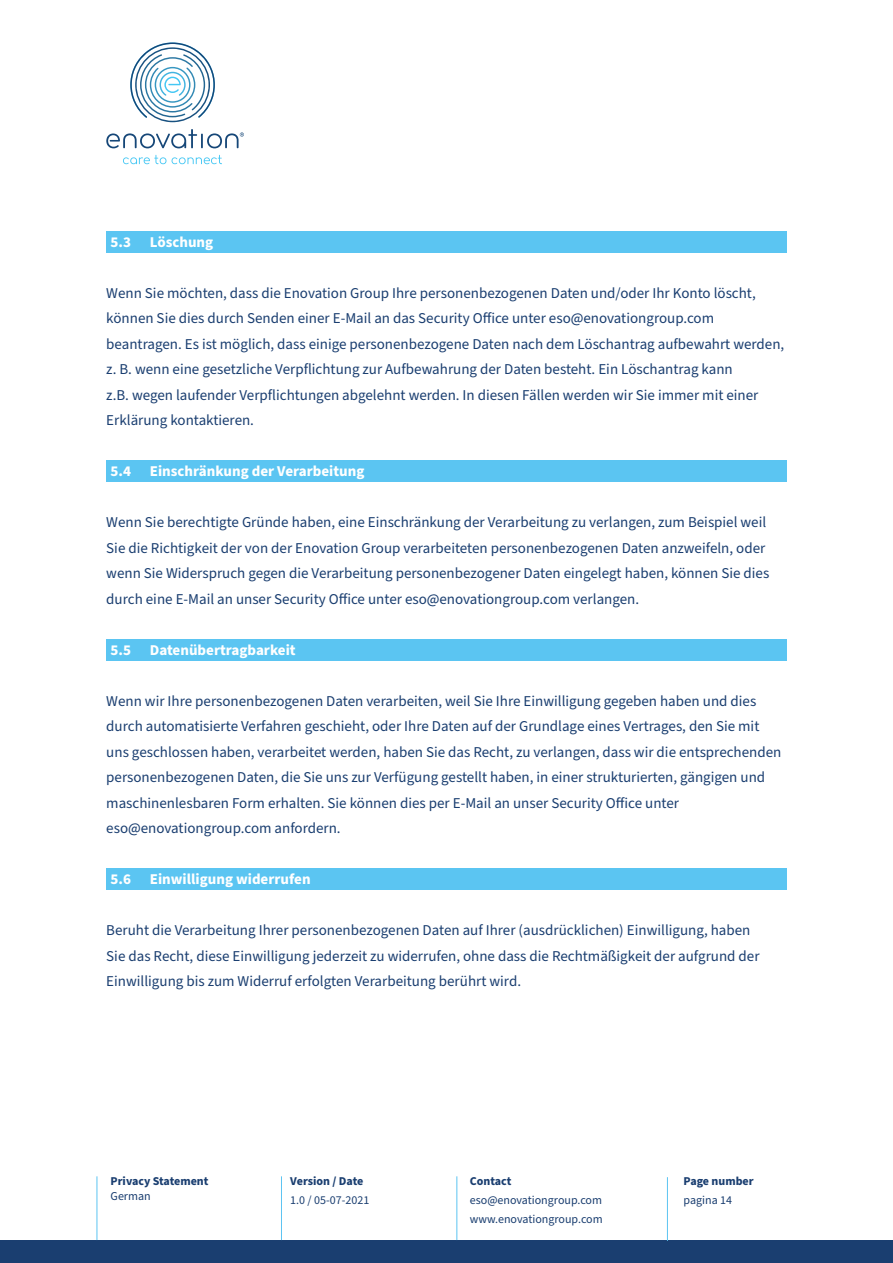
<style>
.page{position:relative;width:893px;height:1263px;background:#fff}
.page>*{position:absolute;margin:0;border:0;box-sizing:border-box;transform-origin:0 0}
.t1{font:15px/25.5px "Source Sans Pro";color:#1a3e70}
.t2{font:700 15px "Source Sans Pro";color:#fff}
.t3{font:12px/19.2px "Source Sans Pro";color:#1a3e70}
.t4{font:700 12px "Source Sans Pro";color:#1a3e70}
</style>
<div class="page">
<div style="left:0;top:1240px;width:893px;height:23px;background:#1a3e70"></div>
<div style="left:106px;top:231px;width:681px;height:22px;background:#5bc5f2"></div>
<div style="left:106px;top:461px;width:681px;height:21px;background:#5bc5f2"></div>
<div style="left:106px;top:639px;width:681px;height:22px;background:#5bc5f2"></div>
<div style="left:106px;top:869px;width:681px;height:21px;background:#5bc5f2"></div>
<hr style="left:97px;top:1176px;width:1px;height:64px;background:#5cc4f2">
<hr style="left:281px;top:1176px;width:1px;height:64px;background:#5cc4f2">
<hr style="left:456px;top:1176px;width:1px;height:64px;background:#5cc4f2">
<hr style="left:667px;top:1177px;width:1px;height:64px;background:#5cc4f2">
<svg style="left:130px;top:43px;width:85px;height:79px"></svg>
<svg style="left:106px;top:129px;width:138px;height:19px"></svg>
<svg style="left:123px;top:155px;width:43px;height:9px"></svg>
<svg style="left:172px;top:155px;width:50px;height:9px"></svg>
<p class="t2" style="left:111px;top:231px;width:104px">5.3 Löschung</p>
<p class="t1" style="left:106px;top:280px;width:679px">Wenn Sie möchten, dass die Enovation Group Ihre personenbezogenen Daten und/oder Ihr Konto löscht, können Sie dies durch Senden einer E-Mail an das Security Office unter eso@enovationgroup.com beantragen. Es ist möglich, dass einige personenbezogene Daten nach dem Löschantrag aufbewahrt werden, z. B. wenn eine gesetzliche Verpflichtung zur Aufbewahrung der Daten besteht. Ein Löschantrag kann<br>z.B. wegen laufender Verpflichtungen abgelehnt werden. In diesen Fällen werden wir Sie immer mit einer Erklärung kontaktieren.</p>
<p class="t2" style="left:111px;top:461px;width:256px">5.4 Einschränkung der Verarbeitung</p>
<p class="t1" style="left:106px;top:510px;width:665px">Wenn Sie berechtigte Gründe haben, eine Einschränkung der Verarbeitung zu verlangen, zum Beispiel weil Sie die Richtigkeit der von der Enovation Group verarbeiteten personenbezogenen Daten anzweifeln, oder wenn Sie Widerspruch gegen die Verarbeitung personenbezogener Daten eingelegt haben, können Sie dies durch eine E-Mail an unser Security Office unter eso@enovationgroup.com verlangen.</p>
<p class="t2" style="left:111px;top:639px;width:187px">5.5 Datenübertragbarkeit</p>
<p class="t1" style="left:106px;top:688px;width:677px">Wenn wir Ihre personenbezogenen Daten verarbeiten, weil Sie Ihre Einwilligung gegeben haben und dies durch automatisierte Verfahren geschieht, oder Ihre Daten auf der Grundlage eines Vertrages, den Sie mit uns geschlossen haben, verarbeitet werden, haben Sie das Recht, zu verlangen, dass wir die entsprechenden personenbezogenen Daten, die Sie uns zur Verfügung gestellt haben, in einer strukturierten, gängigen und maschinenlesbaren Form erhalten. Sie können dies per E-Mail an unser Security Office unter eso@enovationgroup.com anfordern.</p>
<p class="t2" style="left:111px;top:869px;width:202px">5.6 Einwilligung widerrufen</p>
<p class="t1" style="left:106px;top:918px;width:655px">Beruht die Verarbeitung Ihrer personenbezogenen Daten auf Ihrer (ausdrücklichen) Einwilligung, haben<br>Sie das Recht, diese Einwilligung jederzeit zu widerrufen, ohne dass die Rechtmäßigkeit der aufgrund der<br>Einwilligung bis zum Widerruf erfolgten Verarbeitung berührt wird.</p>
<p class="t4" style="left:111px;top:1172px;width:99px">Privacy Statement</p>
<p class="t3" style="left:111px;top:1186px;width:42px">German</p>
<p class="t4" style="left:290px;top:1172px;width:75px">Version / Date</p>
<p class="t3" style="left:290px;top:1191px;width:81px">1.0 / 05-07-2021</p>
<p class="t4" style="left:470px;top:1172px;width:43px">Contact</p>
<p class="t3" style="left:470px;top:1191px;width:134px">eso@enovationgroup.com www.enovationgroup.com</p>
<p class="t4" style="left:684px;top:1172px;width:72px">Page number</p>
<p class="t3" style="left:684px;top:1191px;width:50px">pagina 14</p>
</div>
